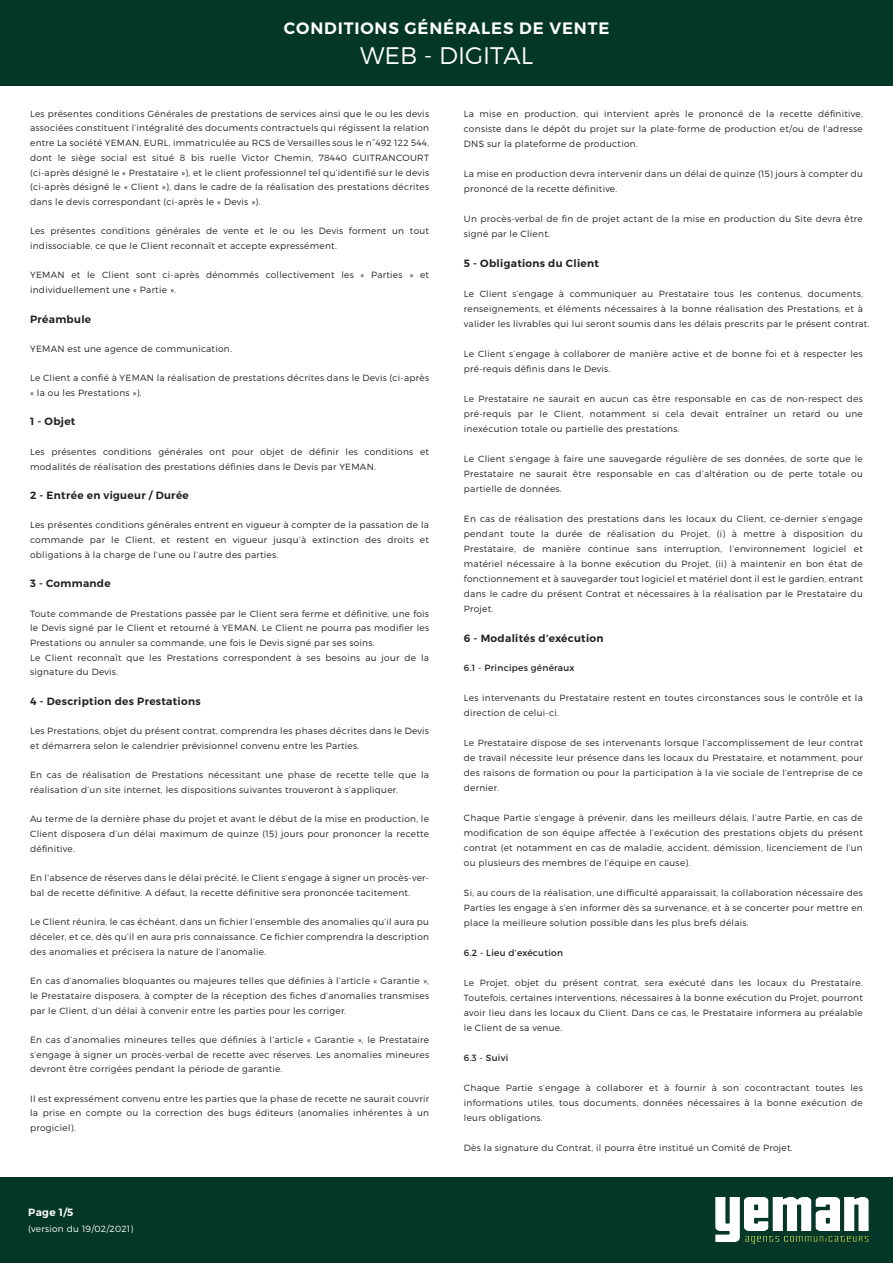
<style>
.page{position:relative;width:893px;height:1263px;background:#fff}
.page>*{position:absolute;margin:0;border:0;box-sizing:border-box;transform-origin:0 0}
.t1{font:300 24px "Montserrat";color:#fff}
.t2{font:600 16.5px "Montserrat";letter-spacing:.05em;color:#fff}
.t3{font:600 10.5px "Montserrat";letter-spacing:.03em;color:#231f20}
.t4{font:600 10.5px "Montserrat";color:#fff}
.t5{font:300 9px/15px "Montserrat";letter-spacing:.03em;color:#231f20;text-align:justify}
.t6{font:9px "Montserrat";letter-spacing:.03em;color:#231f20}
.t7{font:300 9px "Montserrat";letter-spacing:.03em;color:#fff}
</style>
<div class="page">
<div style="left:0;top:1178px;width:893px;height:85px;background:#043728"></div>
<div style="left:0;top:0;width:893px;height:85px;background:#043728"></div>
<svg style="left:715px;top:1197px;width:154px;height:47px"></svg>
<h2 class="t2" style="left:284px;top:18px;width:327px">CONDITIONS GÉNÉRALES DE VENTE</h2>
<h1 class="t1" style="left:360px;top:41px;width:175px">WEB - DIGITAL</h1>
<p class="t5" style="left:30px;top:106px;width:400px">Les présentes conditions Générales de prestations de services ainsi que le ou les devis associées constituent l’intégralité des documents contractuels qui régissent la relation entre La société YEMAN, EURL, immatriculée au RCS de Versailles sous le n°492 122 544, dont le siège social est situé 8 bis ruelle Victor Chemin, 78440 GUITRANCOURT (ci-après désigné le « Prestataire »), et le client professionnel tel qu’identifié sur le devis (ci-après désigné le « Client »), dans le cadre de la réalisation des prestations décrites dans le devis correspondant (ci-après le « Devis »).</p>
<p class="t5" style="left:30px;top:224px;width:400px">Les présentes conditions générales de vente et le ou les Devis forment un tout indissociable, ce que le Client reconnaît et accepte expressément.</p>
<p class="t5" style="left:30px;top:268px;width:400px">YEMAN et le Client sont ci-après dénommés collectivement les « Parties » et individuellement une « Partie ».</p>
<p class="t3" style="left:30px;top:312px;width:63px">Préambule</p>
<p class="t5" style="left:30px;top:341px;width:203px">YEMAN est une agence de communication.</p>
<p class="t5" style="left:30px;top:371px;width:400px">Le Client a confié à YEMAN la réalisation de prestations décrites dans le Devis (ci-après « la ou les Prestations »).</p>
<p class="t3" style="left:30px;top:415px;width:47px">1 - Objet</p>
<p class="t5" style="left:30px;top:444px;width:400px">Les présentes conditions générales ont pour objet de définir les conditions et modalités de réalisation des prestations définies dans le Devis par YEMAN.</p>
<p class="t3" style="left:30px;top:489px;width:160px">2 - Entrée en vigueur / Durée</p>
<p class="t5" style="left:30px;top:518px;width:400px">Les présentes conditions générales entrent en vigueur à compter de la passation de la commande par le Client, et restent en vigueur jusqu’à extinction des droits et obligations à la charge de l’une ou l’autre des parties.</p>
<p class="t3" style="left:30px;top:577px;width:82px">3 - Commande</p>
<p class="t5" style="left:30px;top:606px;width:400px;text-align:left">Toute commande de Prestations passée par le Client sera ferme et définitive, une fois le Devis signé par le Client et retourné à YEMAN. Le Client ne pourra pas modifier les Prestations ou annuler sa commande, une fois le Devis signé par ses soins.<br>Le Client reconnaît que les Prestations correspondent à ses besoins au jour de la signature du Devis.</p>
<p class="t3" style="left:30px;top:695px;width:172px">4 - Description des Prestations</p>
<p class="t5" style="left:30px;top:723px;width:400px">Les Prestations, objet du présent contrat, comprendra les phases décrites dans le Devis et démarrera selon le calendrier prévisionnel convenu entre les Parties.</p>
<p class="t5" style="left:30px;top:768px;width:400px">En cas de réalisation de Prestations nécessitant une phase de recette telle que la réalisation d’un site internet, les dispositions suivantes trouveront à s’appliquer.</p>
<p class="t5" style="left:30px;top:812px;width:400px">Au terme de la dernière phase du projet et avant le début de la mise en production, le Client disposera d’un délai maximum de quinze (15) jours pour prononcer la recette définitive.</p>
<p class="t5" style="left:30px;top:870px;width:400px">En l’absence de réserves dans le délai précité, le Client s’engage à signer un procès-ver&shy;bal de recette définitive. A défaut, la recette définitive sera prononcée tacitement.</p>
<p class="t5" style="left:30px;top:915px;width:400px">Le Client réunira, le cas échéant, dans un fichier l’ensemble des anomalies qu’il aura pu déceler, et ce, dès qu’il en aura pris connaissance. Ce fichier comprendra la description des anomalies et précisera la nature de l’anomalie.</p>
<p class="t5" style="left:30px;top:973px;width:400px">En cas d’anomalies bloquantes ou majeures telles que définies à l’article « Garantie », le Prestataire disposera, à compter de la réception des fiches d’anomalies transmises par le Client, d’un délai à convenir entre les parties pour les corriger.</p>
<p class="t5" style="left:30px;top:1032px;width:400px">En cas d’anomalies mineures telles que définies à l’article « Garantie », le Prestataire s’engage à signer un procès-verbal de recette avec réserves. Les anomalies mineures devront être corrigées pendant la période de garantie.</p>
<p class="t5" style="left:30px;top:1091px;width:400px">Il est expressément convenu entre les parties que la phase de recette ne saurait couvrir la prise en compte ou la correction des bugs éditeurs (anomalies inhérentes à un progiciel).</p>
<p class="t4" style="left:28px;top:1205px;width:47px">Page 1/5</p>
<p class="t7" style="left:28px;top:1223px;width:107px">(version du 19/02/2021)</p>
<p class="t5" style="left:464px;top:106px;width:400px">La mise en production, qui intervient après le prononcé de la recette définitive, consiste dans le dépôt du projet sur la plate-forme de production et/ou de l'adresse DNS sur la plateforme de production.</p>
<p class="t5" style="left:464px;top:166px;width:400px">La mise en production devra intervenir dans un délai de quinze (15) jours à compter du prononcé de la recette définitive.</p>
<p class="t5" style="left:464px;top:211px;width:400px">Un procès-verbal de fin de projet actant de la mise en production du Site devra être signé par le Client.</p>
<p class="t3" style="left:464px;top:256px;width:137px">5 - Obligations du Client</p>
<p class="t5" style="left:464px;top:286px;width:407px;text-align:left">Le Client s’engage à communiquer au Prestataire tous les contenus, documents, renseignements, et éléments nécessaires à la bonne réalisation des Prestations, et à valider les livrables qui lui seront soumis dans les délais prescrits par le présent contrat.</p>
<p class="t5" style="left:464px;top:346px;width:400px">Le Client s’engage à collaborer de manière active et de bonne foi et à respecter les pré-requis définis dans le Devis.</p>
<p class="t5" style="left:464px;top:391px;width:400px">Le Prestataire ne saurait en aucun cas être responsable en cas de non-respect des pré-requis par le Client, notamment si cela devait entraîner un retard ou une inexécution totale ou partielle des prestations.</p>
<p class="t5" style="left:464px;top:451px;width:400px">Le Client s’engage à faire une sauvegarde régulière de ses données, de sorte que le Prestataire ne saurait être responsable en cas d’altération ou de perte totale ou partielle de données.</p>
<p class="t5" style="left:464px;top:511px;width:400px">En cas de réalisation des prestations dans les locaux du Client, ce-dernier s’engage pendant toute la durée de réalisation du Projet, (i) à mettre à disposition du Prestataire, de manière continue sans interruption, l’environnement logiciel et matériel nécessaire à la bonne exécution du Projet, (ii) à maintenir en bon état de fonctionnement et à sauvegarder tout logiciel et matériel dont il est le gardien, entrant dans le cadre du présent Contrat et nécessaires à la réalisation par le Prestataire du Projet.</p>
<p class="t3" style="left:464px;top:631px;width:141px">6 - Modalités d’exécution</p>
<p class="t6" style="left:464px;top:663px;width:112px">6.1 - Principes généraux</p>
<p class="t5" style="left:464px;top:690px;width:400px">Les intervenants du Prestataire restent en toutes circonstances sous le contrôle et la direction de celui-ci.</p>
<p class="t5" style="left:464px;top:735px;width:400px">Le Prestataire dispose de ses intervenants lorsque l’accomplissement de leur contrat de travail nécessite leur présence dans les locaux du Prestataire, et notamment, pour des raisons de formation ou pour la participation à la vie sociale de l’entreprise de ce dernier.</p>
<p class="t5" style="left:464px;top:810px;width:400px">Chaque Partie s’engage à prévenir, dans les meilleurs délais, l’autre Partie, en cas de modification de son équipe affectée à l’exécution des prestations objets du présent contrat (et notamment en cas de maladie, accident, démission, licenciement de l’un ou plusieurs des membres de l’équipe en cause).</p>
<p class="t5" style="left:464px;top:885px;width:400px">Si, au cours de la réalisation, une difficulté apparaissait, la collaboration nécessaire des Parties les engage à s’en informer dès sa survenance, et à se concerter pour mettre en place la meilleure solution possible dans les plus brefs délais.</p>
<p class="t6" style="left:464px;top:947px;width:101px">6.2 - Lieu d’exécution</p>
<p class="t5" style="left:464px;top:975px;width:400px">Le Projet, objet du présent contrat, sera exécuté dans les locaux du Prestataire.<br>Toutefois, certaines interventions, nécessaires à la bonne exécution du Projet, pourront avoir lieu dans les locaux du Client. Dans ce cas, le Prestataire informera au préalable le Client de sa venue.</p>
<p class="t6" style="left:464px;top:1052px;width:46px">6.3 - Suivi</p>
<p class="t5" style="left:464px;top:1080px;width:400px">Chaque Partie s’engage à collaborer et à fournir à son cocontractant toutes les informations utiles, tous documents, données nécessaires à la bonne exécution de leurs obligations.</p>
<p class="t5" style="left:464px;top:1140px;width:330px">Dès la signature du Contrat, il pourra être institué un Comité de Projet.</p>
</div>
